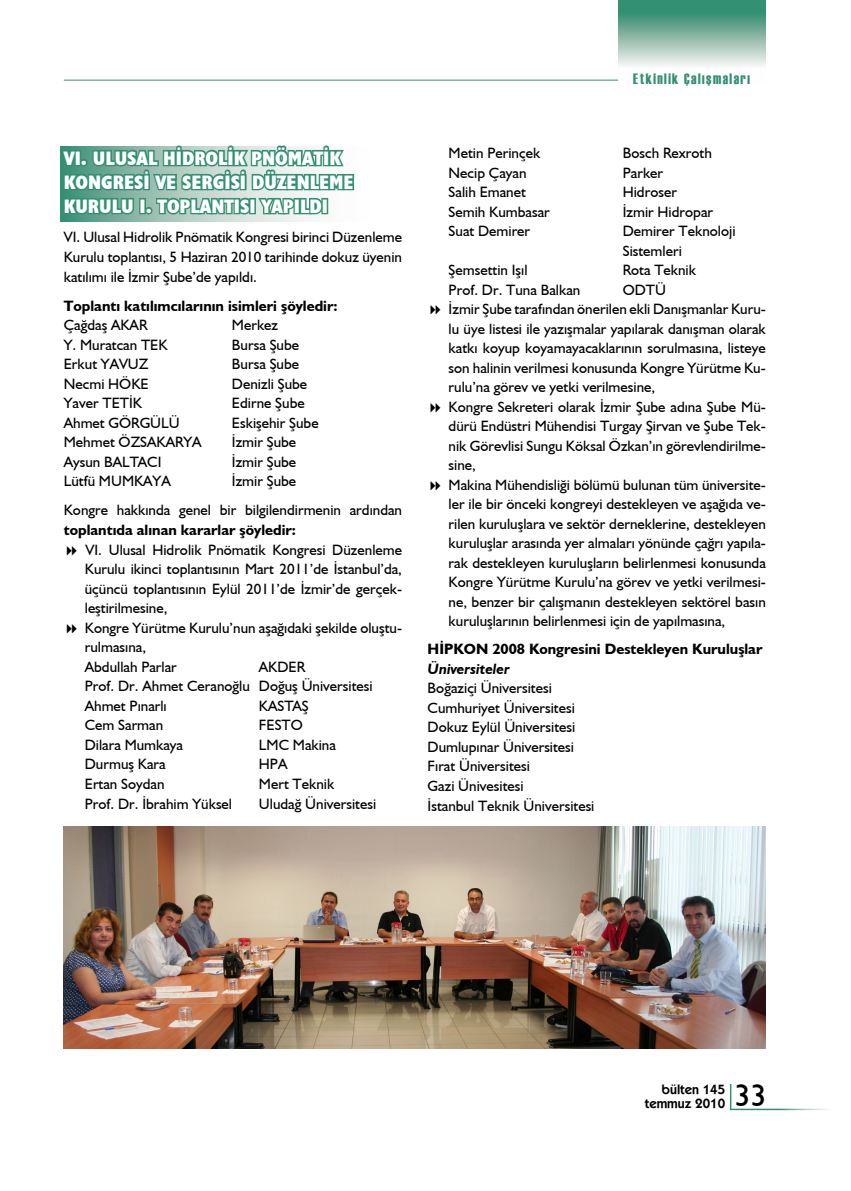
<style>
.page{position:relative;width:851px;height:1191px;background:#fff}
.page>*{position:absolute;margin:0;border:0;box-sizing:border-box;transform-origin:0 0}
.t1{font:31.5px "Humanist 521 BT";color:#000}
.t2{font:700 condensed 19.5px/24px "Humanist 521 BT Xtra";color:#fff}
.t3{font:15px/19.5px "Humanist 521 BT";color:#000}
.t4{font:700 15px "Humanist 521 BT";color:#000}
.t5{font:15px "Haettenschweiler";letter-spacing:.1em;color:#339072}
.t6{font:italic 700 15px "Humanist 521 BT";color:#000}
.t7{font:600 13.5px/13.5px "Kabel IT Cby BT";color:#000;text-align:right}
</style>
<div class="page">
<hr style="left:64px;top:80px;width:619px;height:1px;background:#339072">
<hr style="left:729px;top:1084px;width:2px;height:25px;background:#339072">
<hr style="left:729px;top:1108px;width:101px;height:2px;background:#fff">
<svg style="left:618px;top:0;width:147px;height:81px"></svg>
<svg style="left:60px;top:145px;width:295px;height:76px;background:#73b09c"></svg>
<div style="left:321px;top:198px;width:7px;height:16px;border:3px solid #339072"></div>
<img style="left:64px;top:826px;width:701px;height:222px">
<h2 class="t2" style="left:64px;top:146px;width:291px">VI. ULUSAL HİDROLİK PNÖMATİK<br>KONGRESİ VE SERGİSİ DÜZENLEME<br>KURULU I. TOPLANTISI YAPILDI</h2>
<p class="t3" style="left:64px;top:226px;width:340px;line-height:20.2px;text-align:justify">VI. Ulusal Hidrolik Pnömatik Kongresi birinci Düzenleme Kurulu toplantısı, 5 Haziran 2010 tarihinde dokuz üyenin katılımı ile İzmir Şube’de yapıldı.</p>
<p class="t4" style="left:64px;top:296px;width:275px">Toplantı katılımcılarının isimleri şöyledir:</p>
<p class="t3" style="left:64px;top:315px;width:85px">Çağdaş AKAR</p>
<p class="t3" style="left:232px;top:315px;width:48px">Merkez</p>
<p class="t3" style="left:64px;top:335px;width:105px">Y. Muratcan TEK</p>
<p class="t3" style="left:232px;top:335px;width:69px">Bursa Şube</p>
<p class="t3" style="left:64px;top:354px;width:86px">Erkut YAVUZ</p>
<p class="t3" style="left:232px;top:354px;width:69px">Bursa Şube</p>
<p class="t3" style="left:64px;top:374px;width:86px">Necmi HÖKE</p>
<p class="t3" style="left:232px;top:374px;width:77px">Denizli Şube</p>
<p class="t3" style="left:64px;top:393px;width:80px">Yaver TETİK</p>
<p class="t3" style="left:232px;top:393px;width:74px">Edirne Şube</p>
<p class="t3" style="left:64px;top:413px;width:117px">Ahmet GÖRGÜLÜ</p>
<p class="t3" style="left:232px;top:413px;width:88px">Eskişehir Şube</p>
<p class="t3" style="left:64px;top:432px;width:139px">Mehmet ÖZSAKARYA</p>
<p class="t3" style="left:232px;top:432px;width:66px">İzmir Şube</p>
<p class="t3" style="left:64px;top:452px;width:99px">Aysun BALTACI</p>
<p class="t3" style="left:232px;top:452px;width:66px">İzmir Şube</p>
<p class="t3" style="left:64px;top:471px;width:108px">Lütfü MUMKAYA</p>
<p class="t3" style="left:64px;top:466px;width:340px;line-height:28.8px;text-indent:168px">İzmir Şube<br>Kongre hakkında genel bir bilgilendirmenin ardından</p>
<p class="t4" style="left:64px;top:521px;width:234px">toplantıda alınan kararlar şöyledir:</p>
<p class="t3" style="left:85px;top:540px;width:319px">VI. Ulusal Hidrolik Pnömatik Kongresi Düzenleme Kurulu ikinci toplantısının Mart 2011’de İstanbul’da, üçüncü toplantısının Eylül 2011’de İzmir’de gerçek&shy;leştirilmesine,<br>Kongre Yürütme Kurulu’nun aşağıdaki şekilde oluştu&shy;rulmasına,<br>Abdullah Parlar</p>
<p class="t3" style="left:85px;top:657px;width:289px;text-indent:174px">AKDER<br>Prof. Dr. Ahmet Ceranoğlu Doğuş Üniversitesi<br>Ahmet Pınarlı</p>
<p class="t3" style="left:259px;top:696px;width:51px">KASTAŞ</p>
<p class="t3" style="left:85px;top:715px;width:80px">Cem Sarman</p>
<p class="t3" style="left:259px;top:715px;width:45px">FESTO</p>
<p class="t3" style="left:85px;top:735px;width:100px">Dilara Mumkaya</p>
<p class="t3" style="left:259px;top:735px;width:78px">LMC Makina</p>
<p class="t3" style="left:85px;top:754px;width:82px">Durmuş Kara</p>
<p class="t3" style="left:259px;top:754px;width:30px">HPA</p>
<p class="t3" style="left:85px;top:774px;width:81px">Ertan Soydan</p>
<p class="t3" style="left:259px;top:774px;width:77px">Mert Teknik</p>
<p class="t3" style="left:85px;top:793px;width:149px">Prof. Dr. İbrahim Yüksel</p>
<p class="t3" style="left:259px;top:793px;width:119px">Uludağ Üniversitesi</p>
<p class="t5" style="left:633px;top:69px;width:118px">Etkinlik Çalışmaları</p>
<p class="t3" style="left:448px;top:143px;width:93px">Metin Perinçek</p>
<p class="t3" style="left:622px;top:143px;width:91px">Bosch Rexroth</p>
<p class="t3" style="left:448px;top:162px;width:79px">Necip Çayan</p>
<p class="t3" style="left:622px;top:162px;width:42px">Parker</p>
<p class="t3" style="left:448px;top:182px;width:79px">Salih Emanet</p>
<p class="t3" style="left:622px;top:182px;width:56px">Hidroser</p>
<p class="t3" style="left:448px;top:201px;width:103px">Semih Kumbasar</p>
<p class="t3" style="left:622px;top:201px;width:92px">İzmir Hidropar</p>
<p class="t3" style="left:448px;top:221px;width:83px">Suat Demirer</p>
<p class="t3" style="left:622px;top:221px;width:114px">Demirer Teknoloji<br>Sistemleri</p>
<p class="t3" style="left:448px;top:260px;width:80px">Şemsettin Işıl</p>
<p class="t3" style="left:622px;top:260px;width:75px">Rota Teknik</p>
<p class="t3" style="left:448px;top:279px;width:133px">Prof. Dr. Tuna Balkan</p>
<p class="t3" style="left:448px;top:279px;width:319px;text-indent:174px">ODTÜ<br>İzmir Şube tarafından önerilen ekli Danışmanlar Kuru&shy;lu üye listesi ile yazışmalar yapılarak danışman olarak katkı koyup koyamayacaklarının sorulmasına, listeye son halinin verilmesi konusunda Kongre Yürütme Ku&shy;rulu’na görev ve yetki verilmesine,<br>Kongre Sekreteri olarak İzmir Şube adına Şube Mü&shy;dürü Endüstri Mühendisi Turgay Şirvan ve Şube Tek&shy;nik Görevlisi Sungu Köksal Özkan’ın görevlendirilme&shy;sine,<br>Makina Mühendisliği bölümü bulunan tüm üniversite&shy;ler ile bir önceki kongreyi destekleyen ve aşağıda ve&shy;rilen kuruluşlara ve sektör derneklerine, destekleyen kuruluşlar arasında yer almaları yönünde çağrı yapıla&shy;rak destekleyen kuruluşların belirlenmesi konusunda Kongre Yürütme Kurulu’na görev ve yetki verilmesi&shy;ne, benzer bir çalışmanın destekleyen sektörel basın kuruluşlarının belirlenmesi için de yapılmasına,</p>
<p class="t4" style="left:427px;top:640px;width:336px">HİPKON 2008 Kongresini Destekleyen Kuruluşlar</p>
<p class="t6" style="left:427px;top:659px;width:84px">Üniversiteler</p>
<p class="t3" style="left:427px;top:678px;width:168px">Boğaziçi Üniversitesi<br>Cumhuriyet Üniversitesi<br>Dokuz Eylül Üniversitesi<br>Dumlupınar Üniversitesi<br>Fırat Üniversitesi<br>Gazi Ünivesitesi<br>İstanbul Teknik Üniversitesi</p>
<p class="t7" style="left:644px;top:1082px;width:82px">bülten 145 temmuz 2010</p>
<h1 class="t1" style="left:734px;top:1076px;width:33px">33</h1>
</div>
